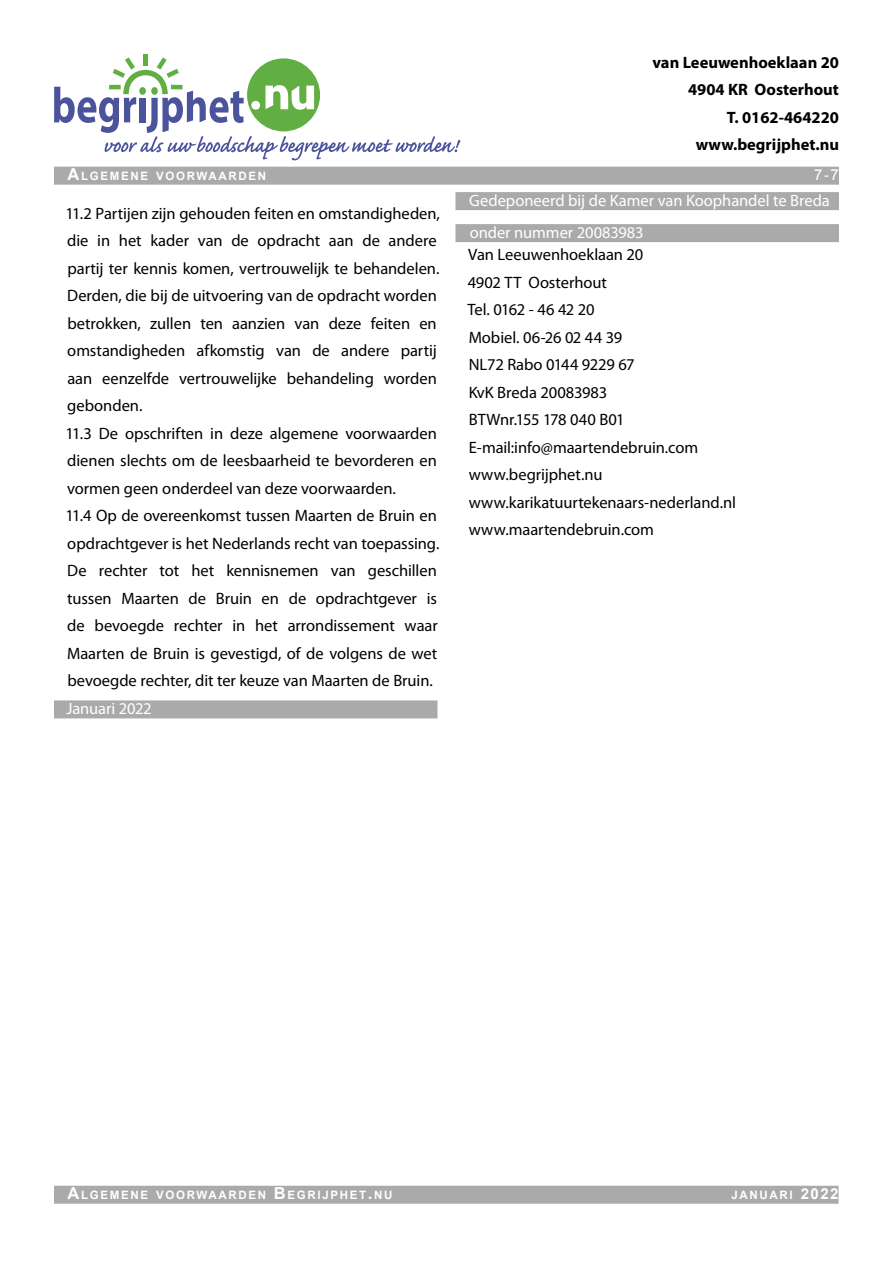
<style>
.page{position:relative;width:893px;height:1263px;background:#fff}
.page>*{position:absolute;margin:0;border:0;box-sizing:border-box;transform-origin:0 0}
.t1{font:16.5px/27.5px "Myriad Pro";color:#000}
.t2{font:16.5px/32px "Myriad Pro";color:#fff}
.t3{font:700 16.5px/27.5px "Myriad Pro";color:#000;text-align:right}
.t4{font:15px "Arial";color:#fff}
.t5{font:700 11.55px "Arial";letter-spacing:.145em;color:#fff}
.s1{font-size:16.5px}
.s2{font-size:15px}
</style>
<div class="page">
<div style="left:54px;top:700px;width:383px;height:18px;background:#aaa"></div>
<div style="left:455px;top:192px;width:384px;height:18px;background:#aaa"></div>
<div style="left:455px;top:224px;width:384px;height:18px;background:#aaa"></div>
<div style="left:54px;top:167px;width:785px;height:18px;background:#aaa"></div>
<div style="left:143px;top:54px;width:5px;height:12px;background:#61af42"></div>
<svg style="left:54px;top:57px;width:406px;height:103px"></svg>
<div style="left:54px;top:1186px;width:784px;height:18px;background:#aaa"></div>
<p class="t3" style="left:652px;top:49px;width:188px">van Leeuwenhoeklaan 20<br>4904 KR Oosterhout<br>T. 0162-464220 www.begrijphet.nu</p>
<p class="t5" style="left:68px;top:169px;width:200px"><span class="s1">A</span>LGEMENE VOORWAARDEN</p>
<p class="t4" style="left:814px;top:165px;width:26px">7-7</p>
<p class="t1" style="left:65px;top:199px;width:376px">11.2 Partijen zijn gehouden feiten en omstandigheden, die in het kader van de opdracht aan de andere partij ter kennis komen, vertrouwelijk te behandelen.<br>Derden, die bij de uitvoering van de opdracht worden betrokken, zullen ten aanzien van deze feiten en omstandigheden afkomstig van de andere partij aan eenzelfde vertrouwelijke behandeling worden gebonden.<br>11.3 De opschriften in deze algemene voorwaarden dienen slechts om de leesbaarheid te bevorderen en vormen geen onderdeel van deze voorwaarden.<br>11.4 Op de overeenkomst tussen Maarten de Bruin en opdrachtgever is het Nederlands recht van toepassing.<br>De rechter tot het kennisnemen van geschillen tussen Maarten de Bruin en de opdrachtgever is de bevoegde rechter in het arrondissement waar Maarten de Bruin is gevestigd, of de volgens de wet bevoegde rechter, dit ter keuze van Maarten de Bruin.</p>
<p class="t2" style="left:66px;top:692px;width:87px">Januari 2022</p>
<p class="t2" style="left:469px;top:184px;width:362px">Gedeponeerd bij de Kamer van Koophandel te Breda onder nummer 20083983</p>
<p class="t1" style="left:467px;top:241px;width:270px">Van Leeuwenhoeklaan 20<br>4902 TT Oosterhout<br>Tel. 0162 - 46 42 20<br>Mobiel. 06-26 02 44 39<br>NL72 Rabo 0144 9229 67<br>KvK Breda 20083983<br>BTWnr.155 178 040 B01<br>E-mail:info@maartendebruin.com www.begrijphet.nu www.karikatuurtekenaars-nederland.nl www.maartendebruin.com</p>
<p class="t5" style="left:68px;top:1188px;width:326px"><span class="s1">A</span>LGEMENE VOORWAARDEN <span class="s1">B</span>EGRIJPHET<span class="s1">.</span>NU</p>
<p class="t5" style="left:731px;top:1188px;width:108px">JANUARI <span class="s2">2022</span></p>
</div>
